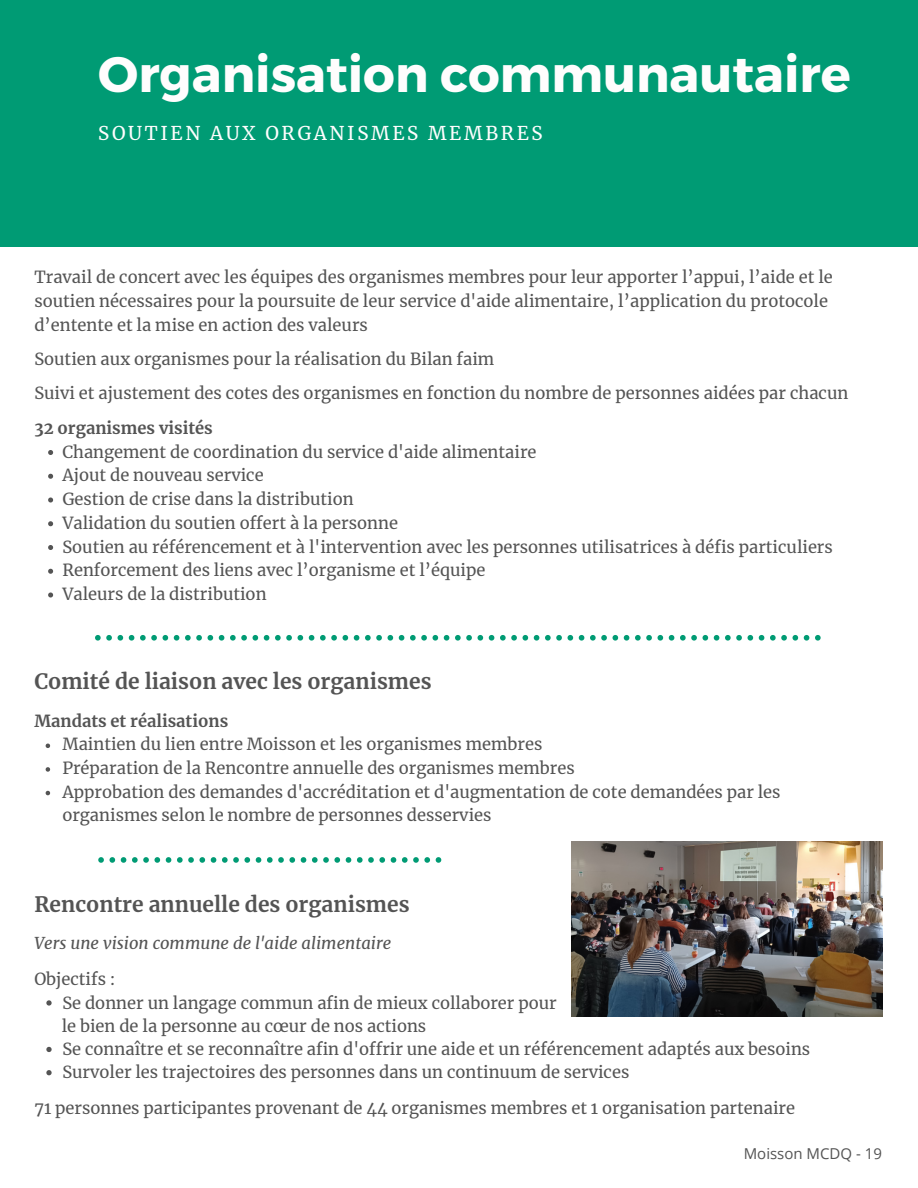
<style>
.page{position:relative;width:918px;height:1188px;background:#fff}
.page>*{position:absolute;margin:0;border:0;box-sizing:border-box;transform-origin:0 0}
.t1{font:700 49.8px "Montserrat";color:#fefdfd}
.t2{font:700 21px "Merriweather";color:#545454}
.t3{font:18.75px "Merriweather";letter-spacing:.14em;color:#fefdfd}
.t4{font:16.5px/23.7px "Merriweather";color:#545454}
.t5{font:700 16.5px "Merriweather";color:#545454}
.t6{font:italic 16.5px "Merriweather";color:#545454}
.t7{font:15px "Open Sans";color:#545454}
</style>
<div class="page">
<div style="left:0;top:0;width:918px;height:246px;background:#009b74"></div>
<svg style="left:48px;top:450px;width:5px;height:5px"></svg>
<svg style="left:48px;top:474px;width:5px;height:5px"></svg>
<svg style="left:48px;top:498px;width:5px;height:5px"></svg>
<svg style="left:48px;top:521px;width:5px;height:5px"></svg>
<svg style="left:48px;top:545px;width:5px;height:5px"></svg>
<svg style="left:48px;top:569px;width:5px;height:5px"></svg>
<svg style="left:48px;top:593px;width:5px;height:5px"></svg>
<svg style="left:95px;top:635px;width:726px;height:6px"></svg>
<svg style="left:46px;top:744px;width:4px;height:4px"></svg>
<svg style="left:46px;top:767px;width:4px;height:5px"></svg>
<svg style="left:46px;top:791px;width:4px;height:4px"></svg>
<svg style="left:98px;top:857px;width:343px;height:6px"></svg>
<svg style="left:46px;top:1000px;width:6px;height:6px"></svg>
<svg style="left:46px;top:1047px;width:6px;height:5px"></svg>
<svg style="left:46px;top:1070px;width:6px;height:5px"></svg>
<img style="left:572px;top:842px;width:310px;height:174px">
<p class="t1" style="left:98px;top:42px;width:754px">Organisation communautaire</p>
<p class="t3" style="left:98px;top:121px;width:446px">SOUTIEN AUX ORGANISMES MEMBRES</p>
<p class="t4" style="left:34px;top:265px;width:800px">Travail de concert avec les équipes des organismes membres pour leur apporter l’appui, l’aide et le soutien nécessaires pour la poursuite de leur service d'aide alimentaire, l’application du protocole d’entente et la mise en action des valeurs</p>
<p class="t4" style="left:34px;top:347px;width:462px">Soutien aux organismes pour la réalisation du Bilan faim</p>
<p class="t4" style="left:34px;top:382px;width:816px">Suivi et ajustement des cotes des organismes en fonction du nombre de personnes aidées par chacun</p>
<p class="t5" style="left:34px;top:418px;width:180px">32 organismes visités</p>
<p class="t4" style="left:62px;top:440px;width:476px">Changement de coordination du service d'aide alimentaire</p>
<p class="t4" style="left:62px;top:464px;width:203px">Ajout de nouveau service</p>
<p class="t4" style="left:62px;top:487px;width:293px">Gestion de crise dans la distribution</p>
<p class="t4" style="left:62px;top:511px;width:337px">Validation du soutien offert à la personne</p>
<p class="t4" style="left:62px;top:535px;width:772px">Soutien au référencement et à l'intervention avec les personnes utilisatrices à défis particuliers</p>
<p class="t4" style="left:62px;top:559px;width:425px">Renforcement des liens avec l’organisme et l’équipe</p>
<p class="t4" style="left:62px;top:582px;width:206px">Valeurs de la distribution</p>
<p class="t2" style="left:34px;top:669px;width:399px">Comité de liaison avec les organismes</p>
<p class="t5" style="left:34px;top:710px;width:195px">Mandats et réalisations</p>
<p class="t4" style="left:62px;top:733px;width:481px">Maintien du lien entre Moisson et les organismes membres</p>
<p class="t4" style="left:62px;top:756px;width:514px">Préparation de la Rencontre annuelle des organismes membres</p>
<p class="t4" style="left:62px;top:780px;width:720px">Approbation des demandes d'accréditation et d'augmentation de cote demandées par les organismes selon le nombre de personnes desservies</p>
<p class="t2" style="left:34px;top:891px;width:377px">Rencontre annuelle des organismes</p>
<p class="t6" style="left:34px;top:933px;width:359px">Vers une vision commune de l'aide alimentaire</p>
<p class="t4" style="left:34px;top:968px;width:83px">Objectifs :</p>
<p class="t4" style="left:62px;top:1014px;width:366px">le bien de la personne au cœur de nos actions</p>
<p class="t4" style="left:62px;top:991px;width:496px">Se donner un langage commun afin de mieux collaborer pour</p>
<p class="t4" style="left:62px;top:1037px;width:749px">Se connaître et se reconnaître afin d'offrir une aide et un référencement adaptés aux besoins</p>
<p class="t4" style="left:62px;top:1061px;width:568px">Survoler les trajectoires des personnes dans un continuum de services</p>
<p class="t4" style="left:34px;top:1097px;width:762px">71 personnes participantes provenant de 44 organismes membres et 1 organisation partenaire</p>
<p class="t7" style="left:744px;top:1143px;width:140px">Moisson MCDQ - 19</p>
</div>
